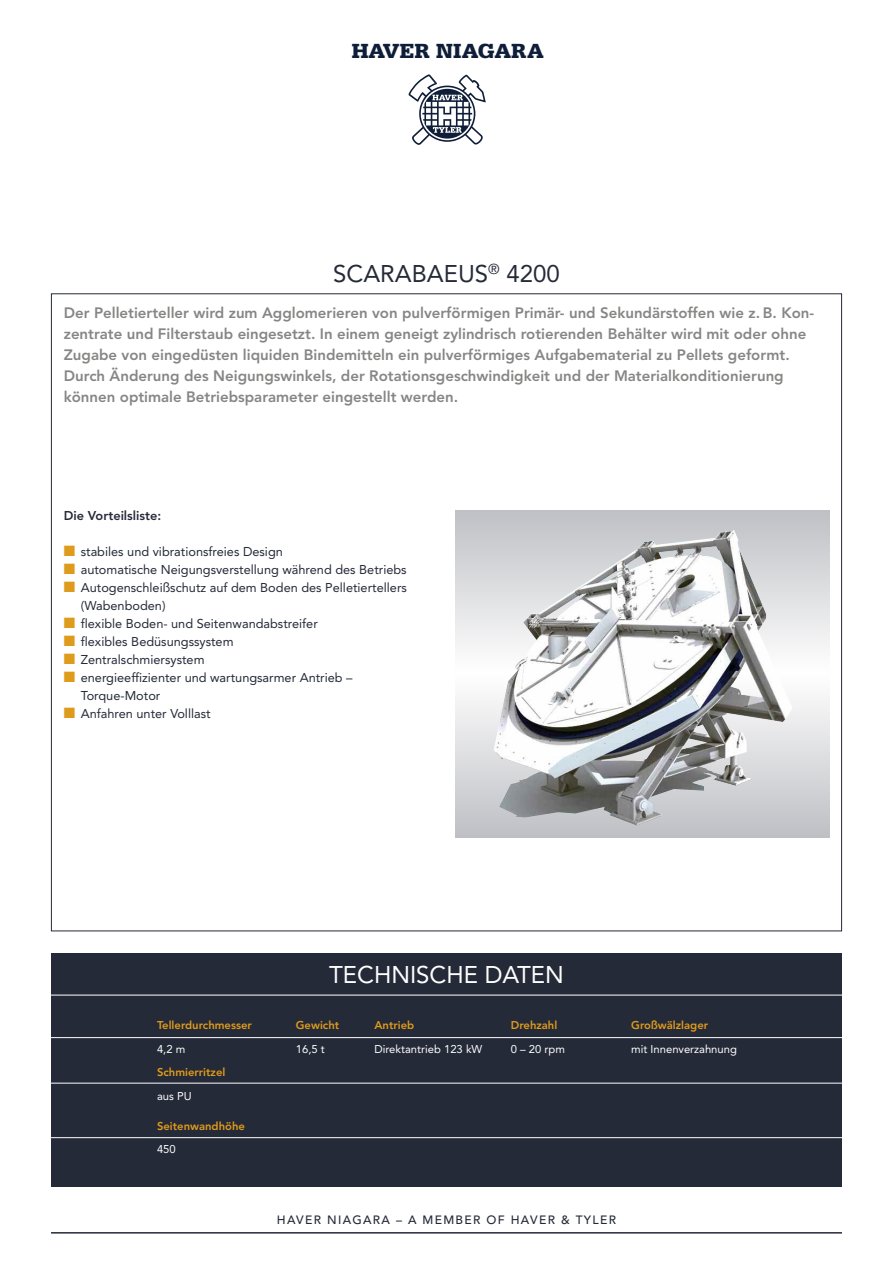
<style>
.page{position:relative;width:893px;height:1263px;background:#fff}
.page>*{position:absolute;margin:0;border:0;box-sizing:border-box;transform-origin:0 0}
.t1{font:24px "Avenir LT Std";color:#252a38}
.t2{font:24px "Avenir LT Std";color:#fff}
.t3{font:900 21.6px "Serifa Std";letter-spacing:.005em;color:#0f1e38}
.t4{font:800 15px/21px "Avenir LT Std";color:#868685}
.t5{font:12.75px/18px "Avenir LT Std";color:#252a38}
.t6{font:800 12.75px "Avenir LT Std";color:#252a38}
.t7{font:500 12px "Avenir LT Std";letter-spacing:.11em;color:#252a38}
.t8{font:800 11.25px "Avenir LT Std";color:#df9b1b}
.t9{font:11.25px "Avenir LT Std";color:#fff}
.s1{color:#df9b1b}
</style>
<div class="page">
<div style="left:51px;top:952px;width:791px;height:234px;background:#252a38"></div>
<hr style="left:51px;top:995px;width:791px;height:1px;background:#fff">
<hr style="left:51px;top:1037px;width:791px;height:1px;background:#fff">
<hr style="left:51px;top:1083px;width:791px;height:1px;background:#fff">
<hr style="left:51px;top:1137px;width:791px;height:1px;background:#fff">
<svg style="left:455px;top:510px;width:374px;height:328px"></svg>
<img style="left:494px;top:530px;width:299px;height:295px">
<svg style="left:408px;top:74px;width:78px;height:71px"></svg>
<hr style="left:51px;top:1232px;width:791px;height:1px;background:#252a38">
<h2 class="t3" style="left:352px;top:43px;width:193px">HAVER NIAGARA</h2>
<h1 class="t1" style="left:333px;top:263px;width:228px">SCARABAEUS<sup>®</sup> 4200</h1>
<p class="t4" style="left:64px;top:303px;width:752px">Der Pelletierteller wird zum Agglomerieren von pulverförmigen Primär- und Sekundärstoffen wie z. B. Kon&shy;zentrate und Filterstaub eingesetzt. In einem geneigt zylindrisch rotierenden Behälter wird mit oder ohne Zugabe von eingedüsten liquiden Bindemitteln ein pulverförmiges Aufgabematerial zu Pellets geformt.<br>Durch Änderung des Neigungswinkels, der Rotationsgeschwindigkeit und der Materialkonditionierung können optimale Betriebsparameter eingestellt werden.</p>
<p class="t6" style="left:64px;top:510px;width:99px">Die Vorteilsliste:</p>
<p class="t5" style="left:64px;top:544px;width:221px"><span class="s1">■</span> stabiles und vibrationsfreies Design</p>
<p class="t5" style="left:64px;top:562px;width:344px"><span class="s1">■</span> automatische Neigungsverstellung während des Betriebs</p>
<p class="t5" style="left:81px;top:580px;width:328px;text-indent:-17px"><span class="s1">■</span> Autogenschleißschutz auf dem Boden des Pelletiertellers (Wabenboden)</p>
<p class="t5" style="left:64px;top:616px;width:256px"><span class="s1">■</span> flexible Boden- und Seitenwandabstreifer</p>
<p class="t5" style="left:64px;top:634px;width:171px"><span class="s1">■</span> flexibles Bedüsungssystem</p>
<p class="t5" style="left:64px;top:652px;width:142px"><span class="s1">■</span> Zentralschmiersystem</p>
<p class="t5" style="left:81px;top:670px;width:273px;text-indent:-17px"><span class="s1">■</span> energieeffizienter und wartungsarmer Antrieb –<br>Torque-Motor</p>
<p class="t5" style="left:64px;top:706px;width:148px"><span class="s1">■</span> Anfahren unter Volllast</p>
<h1 class="t2" style="left:329px;top:965px;width:236px">TECHNISCHE DATEN</h1>
<p class="t8" style="left:157px;top:1021px;width:96px">Tellerdurchmesser</p>
<p class="t8" style="left:296px;top:1021px;width:45px">Gewicht</p>
<p class="t8" style="left:374px;top:1021px;width:41px">Antrieb</p>
<p class="t8" style="left:511px;top:1021px;width:48px">Drehzahl</p>
<p class="t8" style="left:631px;top:1021px;width:78px">Großwälzlager</p>
<p class="t9" style="left:157px;top:1044px;width:30px">4,2 m</p>
<p class="t9" style="left:296px;top:1044px;width:30px">16,5 t</p>
<p class="t9" style="left:374px;top:1044px;width:109px">Direktantrieb 123 kW</p>
<p class="t9" style="left:511px;top:1044px;width:56px">0 – 20 rpm</p>
<p class="t9" style="left:631px;top:1044px;width:107px">mit Innenverzahnung</p>
<p class="t8" style="left:157px;top:1068px;width:70px">Schmierritzel</p>
<p class="t9" style="left:157px;top:1091px;width:36px">aus PU</p>
<p class="t8" style="left:157px;top:1121px;width:89px">Seitenwandhöhe</p>
<p class="t9" style="left:157px;top:1145px;width:20px">450</p>
<p class="t7" style="left:277px;top:1215px;width:341px">HAVER NIAGARA – A MEMBER OF HAVER &amp; TYLER</p>
</div>
